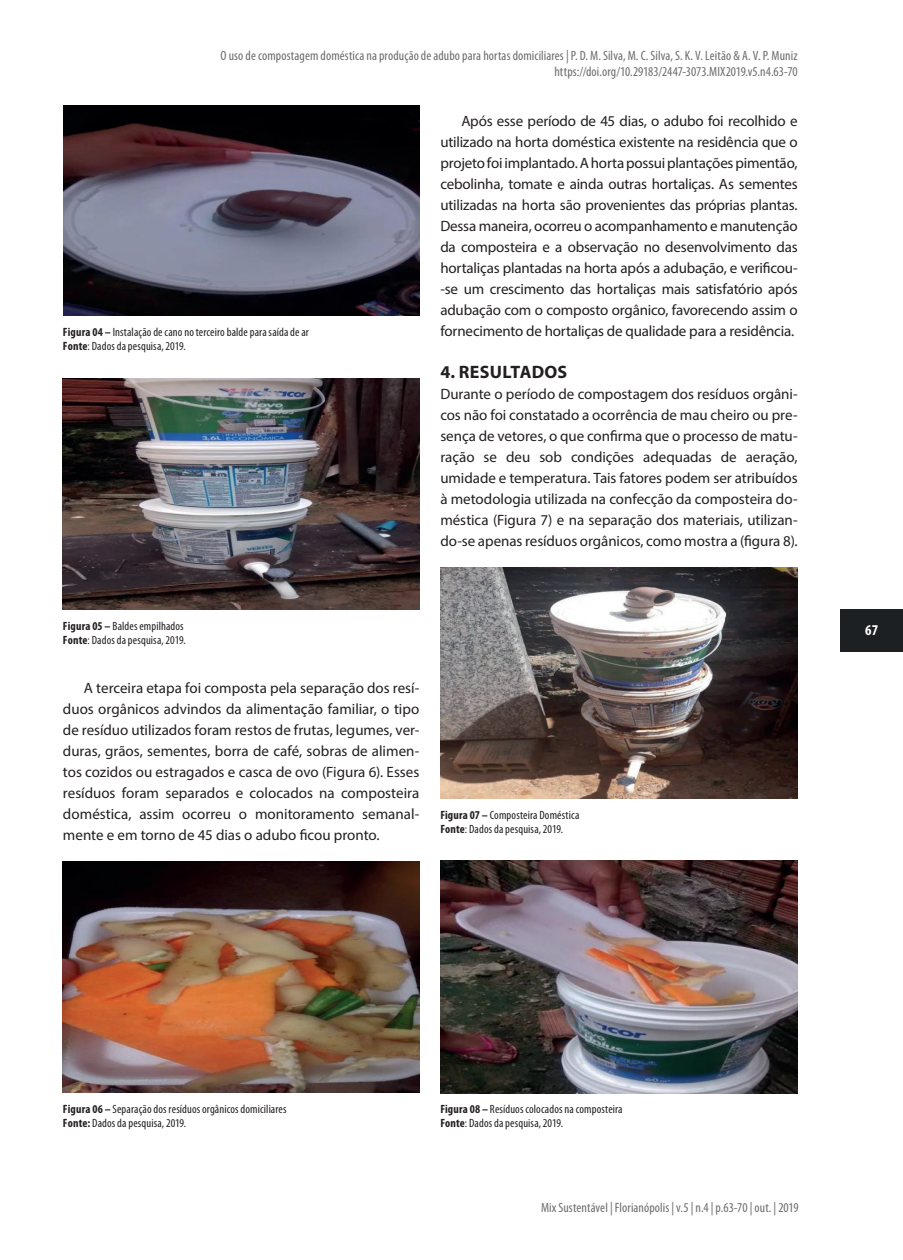
<style>
.page{position:relative;width:903px;height:1260px;background:#fff}
.page>*{position:absolute;margin:0;border:0;box-sizing:border-box;transform-origin:0 0}
.t1{font:700 18px "Myriad Pro";letter-spacing:.01em;color:#231f20}
.t2{font:15px/21px "Myriad Pro";letter-spacing:-.005em;color:#231f20;text-align:justify}
.t3{font:700 condensed 15px "Myriad Pro";color:#fff}
.t4{font:condensed 13.5px/16.5px "Myriad Pro";letter-spacing:.005em;color:#6c6d70;text-align:right}
.t5{font:condensed 12px/14.4px "Myriad Pro";letter-spacing:.01em;color:#231f20}
.s1{font-weight:700}
</style>
<div class="page">
<div style="left:840px;top:609px;width:63px;height:43px;background:#1d2023"></div>
<img style="left:63px;top:378px;width:356px;height:231px">
<img style="left:63px;top:861px;width:356px;height:231px">
<img style="left:441px;top:567px;width:356px;height:231px">
<img style="left:441px;top:860px;width:357px;height:233px">
<img style="left:64px;top:105px;width:356px;height:210px">
<p class="t4" style="left:221px;top:47px;width:579px">O uso de compostagem doméstica na produção de adubo para hortas domiciliares | P. D. M. Silva, M. C. Silva, S. K. V. Leitão &amp; A. V. P. Muniz https://doi.org/10.29183/2447-3073.MIX2019.v5.n4.63-70</p>
<p class="t5" style="left:63px;top:325px;width:247px"><span class="s1">Figura 04 –</span> Instalação de cano no terceiro balde para saída de ar<br><span class="s1">Fonte</span>: Dados da pesquisa, 2019.</p>
<p class="t2" style="left:440px;top:110px;width:359px;text-indent:21px">Após esse período de 45 dias, o adubo foi recolhido e utilizado na horta doméstica existente na residência que o projeto foi implantado. A horta possui plantações pimentão, cebolinha, tomate e ainda outras hortaliças. As sementes utilizadas na horta são provenientes das próprias plantas.<br>Dessa maneira, ocorreu o acompanhamento e manutenção da composteira e a observação no desenvolvimento das hortaliças plantadas na horta após a adubação, e verificou--se um crescimento das hortaliças mais satisfatório após adubação com o composto orgânico, favorecendo assim o fornecimento de hortaliças de qualidade para a residência.</p>
<p class="t1" style="left:440px;top:360px;width:129px">4. RESULTADOS</p>
<p class="t2" style="left:440px;top:383px;width:359px">Durante o período de compostagem dos resíduos orgâni&shy;cos não foi constatado a ocorrência de mau cheiro ou pre&shy;sença de vetores, o que confirma que o processo de matu&shy;ração se deu sob condições adequadas de aeração, umidade e temperatura. Tais fatores podem ser atribuídos à metodologia utilizada na confecção da composteira do&shy;méstica (Figura 7) e na separação dos materiais, utilizan&shy;do-se apenas resíduos orgânicos, como mostra a (figura 8).</p>
<p class="t5" style="left:63px;top:619px;width:124px"><span class="s1">Figura 05 –</span> Baldes empilhados<br><span class="s1">Fonte</span>: Dados da pesquisa, 2019.</p>
<p class="t2" style="left:63px;top:677px;width:358px;text-indent:21px">A terceira etapa foi composta pela separação dos resí&shy;duos orgânicos advindos da alimentação familiar, o tipo de resíduo utilizados foram restos de frutas, legumes, ver&shy;duras, grãos, sementes, borra de café, sobras de alimen&shy;tos cozidos ou estragados e casca de ovo (Figura 6). Esses resíduos foram separados e colocados na composteira doméstica, assim ocorreu o monitoramento semanal&shy;mente e em torno de 45 dias o adubo ficou pronto.</p>
<p class="t5" style="left:440px;top:808px;width:141px"><span class="s1">Figura 07 –</span> Composteira Doméstica<br><span class="s1">Fonte</span>: Dados da pesquisa, 2019.</p>
<p class="t3" style="left:865px;top:620px;width:14px">67</p>
<p class="t5" style="left:63px;top:1102px;width:225px"><span class="s1">Figura 06 –</span> Separação dos resíduos orgânicos domiciliares<br><span class="s1">Fonte:</span> Dados da pesquisa, 2019.</p>
<p class="t5" style="left:440px;top:1102px;width:184px"><span class="s1">Figura 08 –</span> Resíduos colocados na composteira<br><span class="s1">Fonte</span>: Dados da pesquisa, 2019.</p>
<p class="t4" style="left:541px;top:1199px;width:259px">Mix Sustentável | Florianópolis | v.5 | n.4 | p.63-70 | out. | 2019</p>
</div>
